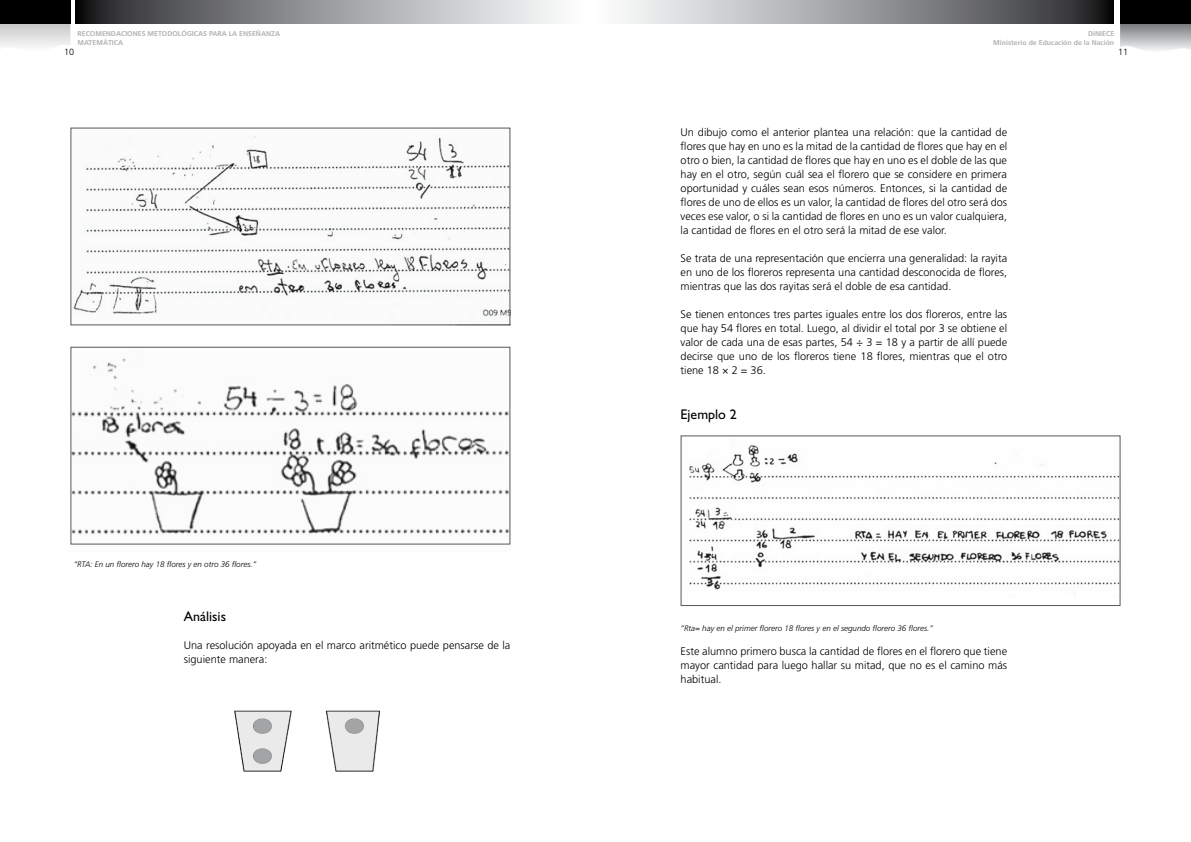
<style>
.page{position:relative;width:1191px;height:842px;background:#fff}
.page>*{position:absolute;margin:0;border:0;box-sizing:border-box;transform-origin:0 0}
.t1{font:14px "Gill Sans";color:#000}
.t2{font:300 11px/14px "Frutiger";color:#000;text-align:justify}
.t3{font:300 9px "Frutiger";color:#000}
.t4{font:italic 300 8px "Frutiger";color:#000}
.t5{font:700 7px/9px "Frutiger";color:#b1b3b4}
</style>
<div class="page">
<svg style="left:0;top:23px;width:70px;height:24px;background:#d4d5d5"></svg>
<div style="left:0;top:0;width:70px;height:23px;background:#000"></div>
<svg style="left:76px;top:0;width:480px;height:23px;background:#909193"></svg>
<svg style="left:1120px;top:23px;width:71px;height:28px;background:#b0b1b3"></svg>
<div style="left:1120px;top:0;width:71px;height:23px;background:#000"></div>
<svg style="left:623px;top:0;width:490px;height:23px;background:#919294"></svg>
<img style="left:234px;top:710px;width:146px;height:62px">
<img style="left:73px;top:136px;width:435px;height:181px">
<img style="left:72px;top:358px;width:436px;height:177px">
<div style="left:70px;top:347px;width:440px;height:198px;border:1px solid #58585a"></div>
<img style="left:689px;top:445px;width:429px;height:150px">
<div style="left:680px;top:435px;width:440px;height:171px;border:1px solid #58585a"></div>
<p class="t5" style="left:77px;top:29px;width:204px">RECOMENDACIONES METODOLÓGICAS PARA LA ENSEÑANZA<br>MATEMÁTICA</p>
<p class="t3" style="left:64px;top:47px;width:12px">10</p>
<p class="t4" style="left:74px;top:560px;width:184px">“RTA: En un florero hay 18 flores y en otro 36 flores.”</p>
<p class="t1" style="left:184px;top:608px;width:44px">Análisis</p>
<p class="t2" style="left:184px;top:638px;width:328px">Una resolución apoyada en el marco aritmético puede pensarse de la siguiente manera:</p>
<p class="t5" style="left:993px;top:29px;width:122px;text-align:right">DiNIECE<br>Ministerio de Educación de la Nación</p>
<p class="t2" style="left:680px;top:125px;width:328px">Un dibujo como el anterior plantea una relación: que la cantidad de flores que hay en uno es la mitad de la cantidad de flores que hay en el otro o bien, la cantidad de flores que hay en uno es el doble de las que hay en el otro, según cuál sea el florero que se considere en primera oportunidad y cuáles sean esos números. Entonces, si la cantidad de flores de uno de ellos es un valor, la cantidad de flores del otro será dos veces ese valor, o si la cantidad de flores en uno es un valor cualquiera, la cantidad de flores en el otro será la mitad de ese valor.</p>
<p class="t2" style="left:680px;top:251px;width:328px">Se trata de una representación que encierra una generalidad: la rayita en uno de los floreros representa una cantidad desconocida de flores, mientras que las dos rayitas será el doble de esa cantidad.</p>
<p class="t2" style="left:680px;top:307px;width:328px">Se tienen entonces tres partes iguales entre los dos floreros, entre las que hay 54 flores en total. Luego, al dividir el total por 3 se obtiene el valor de cada una de esas partes, 54 ÷ 3 = 18 y a partir de allí puede decirse que uno de los floreros tiene 18 flores, mientras que el otro tiene 18 × 2 = 36.</p>
<p class="t1" style="left:680px;top:406px;width:58px">Ejemplo 2</p>
<p class="t4" style="left:680px;top:623px;width:254px">“Rta= hay en el primer florero 18 flores y en el segundo florero 36 flores.”</p>
<p class="t2" style="left:680px;top:644px;width:328px">Este alumno primero busca la cantidad de flores en el florero que tiene mayor cantidad para luego hallar su mitad, que no es el camino más habitual.</p>
<p class="t3" style="left:1118px;top:47px;width:12px">11</p>
</div>
